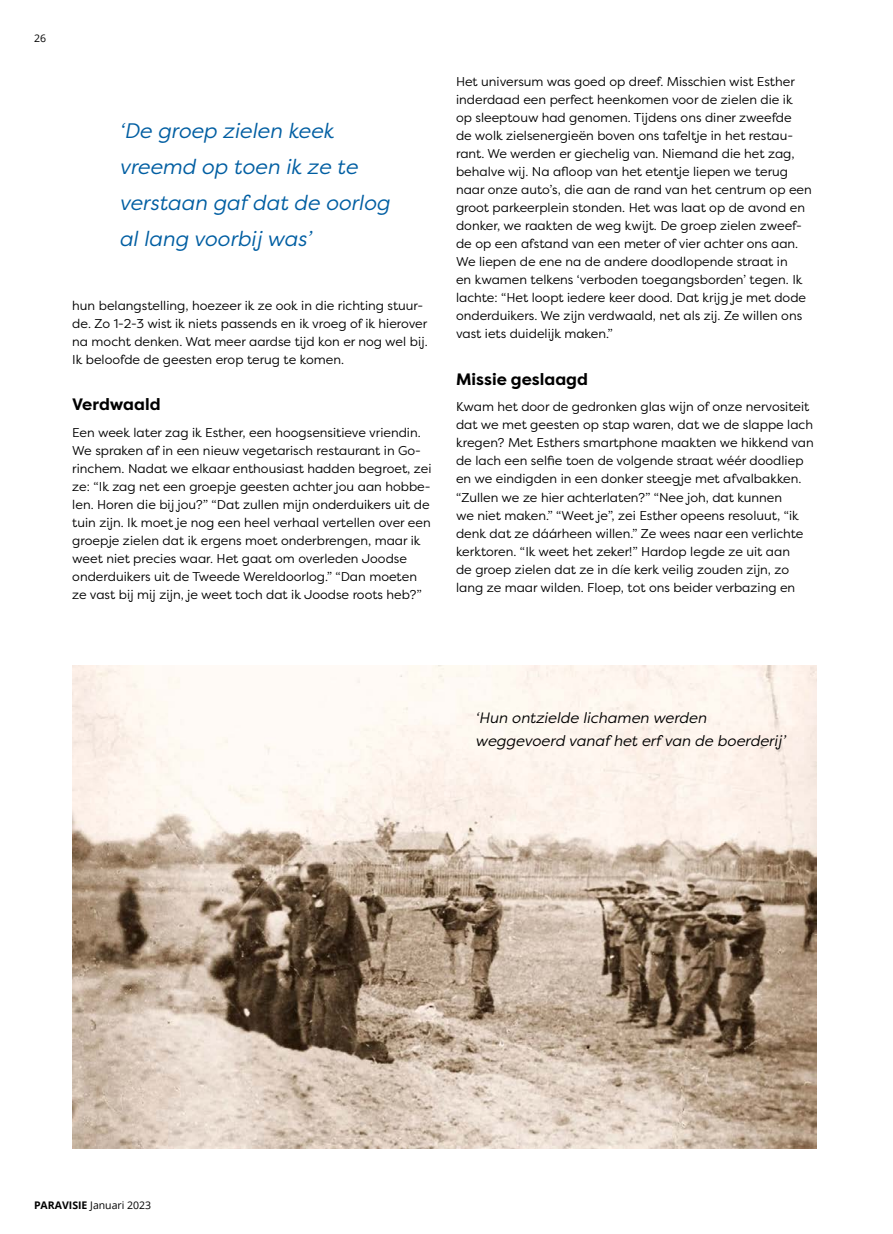
<style>
.page{position:relative;width:893px;height:1234px;background:#fff}
.page>*{position:absolute;margin:0;border:0;box-sizing:border-box;transform-origin:0 0}
.t1{font:italic 21px/36px "Filson Pro";color:#005ea2}
.t2{font:700 16.5px "Filson Pro";color:#000}
.t3{font:italic 15px/22.5px "Filson Pro";color:#000}
.t4{font:12.75px/18px "Filson Pro";color:#000}
.t5{font:10.5px "Open Sans";color:#000}
.s1{font-weight:700}
</style>
<div class="page">
<img style="left:72px;top:665px;width:744px;height:483px">
<p class="t5" style="left:34px;top:31px;width:14px">26</p>
<h1 class="t1" style="left:119px;top:112px;width:272px">‘De groep zielen keek vreemd op toen ik ze te verstaan gaf dat de oorlog al lang voorbij was’</h1>
<p class="t4" style="left:72px;top:296px;width:357px">hun belangstelling, hoezeer ik ze ook in die richting stuur&shy;de. Zo 1-2-3 wist ik niets passends en ik vroeg of ik hierover na mocht denken. Wat meer aardse tijd kon er nog wel bij.<br>Ik beloofde de geesten erop terug te komen.</p>
<p class="t2" style="left:72px;top:394px;width:90px">Verdwaald</p>
<p class="t4" style="left:72px;top:423px;width:361px">Een week later zag ik Esther, een hoogsensitieve vriendin.<br>We spraken af in een nieuw vegetarisch restaurant in Go&shy;rinchem. Nadat we elkaar enthousiast hadden begroet, zei ze: “Ik zag net een groepje geesten achter jou aan hobbe&shy;len. Horen die bij jou?” “Dat zullen mijn onderduikers uit de tuin zijn. Ik moet je nog een heel verhaal vertellen over een groepje zielen dat ik ergens moet onderbrengen, maar ik weet niet precies waar. Het gaat om overleden Joodse onderduikers uit de Tweede Wereldoorlog.” “Dan moeten ze vast bij mij zijn, je weet toch dat ik Joodse roots heb?”</p>
<p class="t4" style="left:456px;top:72px;width:357px">Het universum was goed op dreef. Misschien wist Esther inderdaad een perfect heenkomen voor de zielen die ik<br>op sleeptouw had genomen. Tijdens ons diner zweefde<br>de wolk zielsenergieën boven ons tafeltje in het restau&shy;rant. We werden er giechelig van. Niemand die het zag, behalve wij. Na afloop van het etentje liepen we terug naar onze auto’s, die aan de rand van het centrum op een groot parkeerplein stonden. Het was laat op de avond en donker, we raakten de weg kwijt. De groep zielen zweef&shy;de op een afstand van een meter of vier achter ons aan.<br>We liepen de ene na de andere doodlopende straat in<br>en kwamen telkens ‘verboden toegangsborden’ tegen. Ik lachte: “Het loopt iedere keer dood. Dat krijg je met dode onderduikers. We zijn verdwaald, net als zij. Ze willen ons vast iets duidelijk maken.”</p>
<p class="t2" style="left:456px;top:368px;width:133px">Missie geslaagd</p>
<p class="t4" style="left:456px;top:397px;width:359px">Kwam het door de gedronken glas wijn of onze nervositeit dat we met geesten op stap waren, dat we de slappe lach kregen? Met Esthers smartphone maakten we hikkend van de lach een selfie toen de volgende straat wéér doodliep en we eindigden in een donker steegje met afvalbakken. “Zullen we ze hier achterlaten?” “Nee joh, dat kunnen<br>we niet maken.” “Weet je”, zei Esther opeens resoluut, “ik denk dat ze dáárheen willen.” Ze wees naar een verlichte kerktoren. “Ik weet het zeker!” Hardop legde ze uit aan<br>de groep zielen dat ze in díe kerk veilig zouden zijn, zo lang ze maar wilden. Floep, tot ons beider verbazing en</p>
<p class="t3" style="left:475px;top:706px;width:312px">‘Hun ontzielde lichamen werden weggevoerd vanaf het erf van de boerderij’</p>
<p class="t5" style="left:34px;top:1197px;width:119px"><span class="s1">PARAVISIE</span> Januari 2023</p>
</div>
